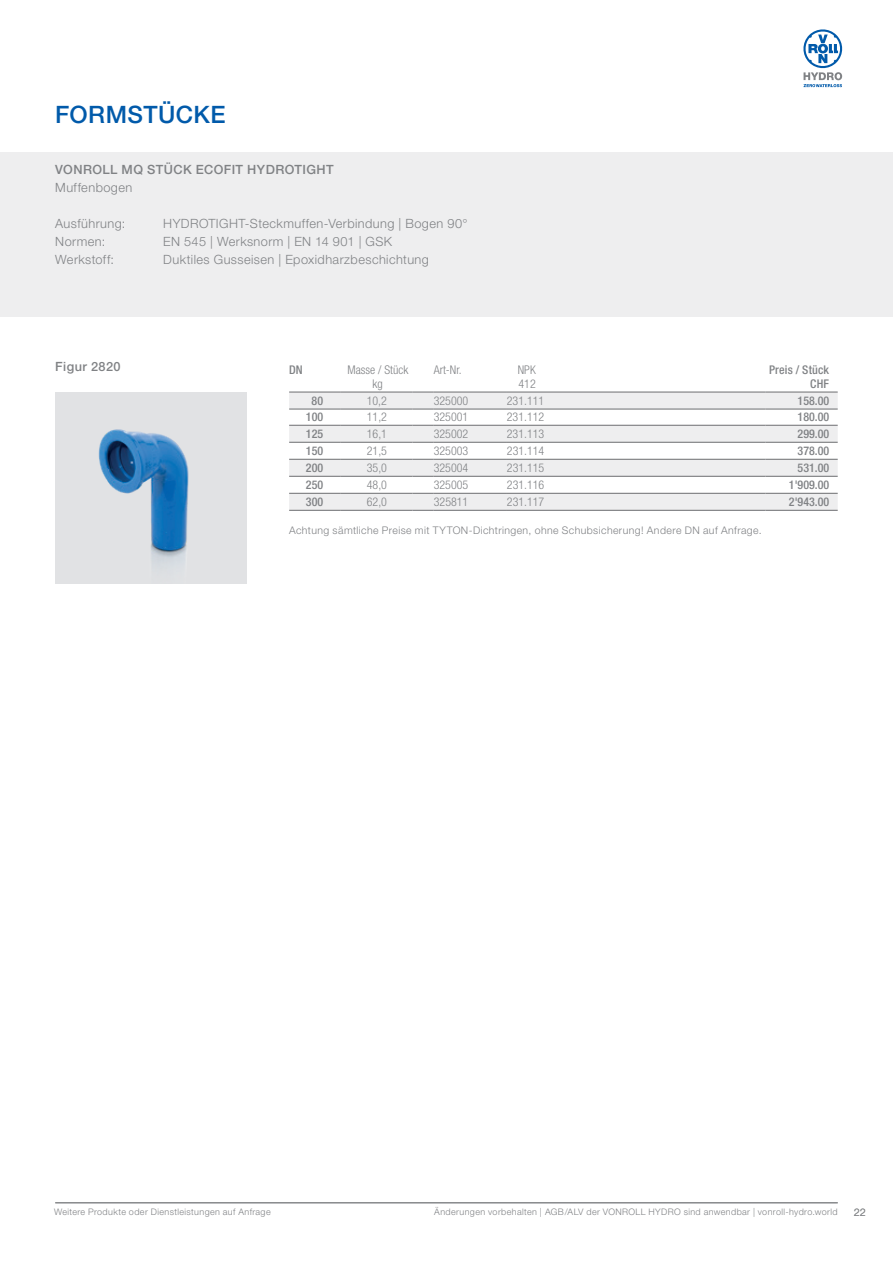
<style>
.page{position:relative;width:893px;height:1263px;background:#fff}
.page>*{position:absolute;margin:0;border:0;box-sizing:border-box;transform-origin:0 0}
.t1{font:500 24px "Helvetica Neue LT Pro";letter-spacing:.02em;color:#015aaa}
.t2{font:300 12.75px "Helvetica Neue LT Pro";letter-spacing:.035em;color:#808285}
.t3{font:500 12.75px "Helvetica Neue LT Pro";letter-spacing:.035em;color:#808285}
.t4{font:300 condensed 12px/14.4px "Helvetica Neue LT Pro";color:#808285;text-align:center}
.t5{font:500 condensed 12px/16.8px "Helvetica Neue LT Pro";color:#808285;text-align:right}
.t6{font:300 10.5px "Helvetica Neue LT Pro";letter-spacing:.04em;color:#808285}
.t7{font:300 9px "Helvetica Neue LT Pro";letter-spacing:.045em;color:#808285}
</style>
<div class="page">
<hr style="left:55px;top:1202px;width:783px;height:1px;background:#808285">
<div style="left:0;top:152px;width:893px;height:164px;background:#eeeeef"></div>
<svg style="left:803px;top:29px;width:40px;height:58px"></svg>
<img style="left:55px;top:392px;width:192px;height:191px">
<svg style="left:289px;top:393px;width:549px;height:117px;fill:#eeeeef"></svg>
<hr style="left:289px;top:392px;width:51px;height:1px;background:#6c6d70">
<hr style="left:340px;top:392px;width:72px;height:1px;background:#6c6d70">
<svg style="left:412px;top:392px;width:22px;height:1px"></svg>
<hr style="left:434px;top:392px;width:72px;height:1px;background:#6c6d70">
<hr style="left:506px;top:392px;width:259px;height:1px;background:#6c6d70">
<hr style="left:765px;top:392px;width:73px;height:1px;background:#6c6d70">
<hr style="left:289px;top:409px;width:51px;height:1px;background:#6c6d70">
<hr style="left:340px;top:409px;width:72px;height:1px;background:#6c6d70">
<svg style="left:412px;top:409px;width:22px;height:1px"></svg>
<hr style="left:434px;top:409px;width:72px;height:1px;background:#6c6d70">
<hr style="left:506px;top:409px;width:259px;height:1px;background:#6c6d70">
<hr style="left:765px;top:409px;width:73px;height:1px;background:#6c6d70">
<hr style="left:289px;top:425px;width:51px;height:1px;background:#6c6d70">
<hr style="left:340px;top:425px;width:72px;height:1px;background:#6c6d70">
<svg style="left:412px;top:425px;width:22px;height:1px"></svg>
<hr style="left:434px;top:425px;width:72px;height:1px;background:#6c6d70">
<hr style="left:506px;top:425px;width:259px;height:1px;background:#6c6d70">
<hr style="left:765px;top:425px;width:73px;height:1px;background:#6c6d70">
<hr style="left:289px;top:442px;width:51px;height:1px;background:#6c6d70">
<hr style="left:340px;top:442px;width:72px;height:1px;background:#6c6d70">
<svg style="left:412px;top:442px;width:22px;height:1px"></svg>
<hr style="left:434px;top:442px;width:72px;height:1px;background:#6c6d70">
<hr style="left:506px;top:442px;width:259px;height:1px;background:#6c6d70">
<hr style="left:765px;top:442px;width:73px;height:1px;background:#6c6d70">
<hr style="left:289px;top:459px;width:51px;height:1px;background:#6c6d70">
<hr style="left:340px;top:459px;width:72px;height:1px;background:#6c6d70">
<svg style="left:412px;top:459px;width:22px;height:1px"></svg>
<hr style="left:434px;top:459px;width:72px;height:1px;background:#6c6d70">
<hr style="left:506px;top:459px;width:259px;height:1px;background:#6c6d70">
<hr style="left:765px;top:459px;width:73px;height:1px;background:#6c6d70">
<hr style="left:289px;top:476px;width:51px;height:1px;background:#6c6d70">
<hr style="left:340px;top:476px;width:72px;height:1px;background:#6c6d70">
<svg style="left:412px;top:476px;width:22px;height:1px"></svg>
<hr style="left:434px;top:476px;width:72px;height:1px;background:#6c6d70">
<hr style="left:506px;top:476px;width:259px;height:1px;background:#6c6d70">
<hr style="left:765px;top:476px;width:73px;height:1px;background:#6c6d70">
<hr style="left:289px;top:493px;width:51px;height:1px;background:#6c6d70">
<hr style="left:340px;top:493px;width:72px;height:1px;background:#6c6d70">
<svg style="left:412px;top:493px;width:22px;height:1px"></svg>
<hr style="left:434px;top:493px;width:72px;height:1px;background:#6c6d70">
<hr style="left:506px;top:493px;width:259px;height:1px;background:#6c6d70">
<hr style="left:765px;top:493px;width:73px;height:1px;background:#6c6d70">
<hr style="left:289px;top:510px;width:51px;height:1px;background:#6c6d70">
<hr style="left:340px;top:510px;width:72px;height:1px;background:#6c6d70">
<svg style="left:412px;top:510px;width:22px;height:1px"></svg>
<hr style="left:434px;top:510px;width:72px;height:1px;background:#6c6d70">
<hr style="left:506px;top:510px;width:259px;height:1px;background:#6c6d70">
<hr style="left:765px;top:510px;width:73px;height:1px;background:#6c6d70">
<h1 class="t1" style="left:55px;top:100px;width:172px">FORMSTÜCKE</h1>
<p class="t3" style="left:55px;top:161px;width:280px">VONROLL MQ STÜCK ECOFIT HYDROTIGHT</p>
<p class="t2" style="left:55px;top:179px;width:79px">Muffenbogen</p>
<p class="t2" style="left:55px;top:215px;width:72px">Ausführung:</p>
<p class="t2" style="left:163px;top:215px;width:306px">HYDROTIGHT-Steckmuffen-Verbindung | Bogen 90°</p>
<p class="t2" style="left:55px;top:233px;width:51px">Normen:</p>
<p class="t2" style="left:163px;top:233px;width:230px">EN 545 | Werksnorm | EN 14 901 | GSK</p>
<p class="t2" style="left:55px;top:251px;width:60px">Werkstoff:</p>
<p class="t2" style="left:163px;top:251px;width:267px">Duktiles Gusseisen | Epoxidharzbeschichtung</p>
<p class="t3" style="left:55px;top:358px;width:67px">Figur 2820</p>
<p class="t5" style="left:289px;top:361px;width:15px">DN</p>
<p class="t4" style="left:348px;top:362px;width:62px">Masse / Stück kg</p>
<p class="t4" style="left:434px;top:362px;width:29px">Art-Nr.</p>
<p class="t4" style="left:518px;top:362px;width:19px;text-align:left">NPK<br>412</p>
<p class="t5" style="left:769px;top:362px;width:62px;line-height:14.4px">Preis / Stück<br>CHF</p>
<p class="t5" style="left:312px;top:392px;width:13px">80</p>
<p class="t4" style="left:367px;top:393px;width:22px">10,2</p>
<p class="t4" style="left:434px;top:393px;width:36px">325000</p>
<p class="t4" style="left:507px;top:393px;width:39px">231.111</p>
<p class="t5" style="left:306px;top:409px;width:19px">100</p>
<p class="t4" style="left:367px;top:410px;width:22px">11,2</p>
<p class="t4" style="left:434px;top:410px;width:36px">325001</p>
<p class="t4" style="left:507px;top:410px;width:39px">231.112</p>
<p class="t5" style="left:306px;top:425px;width:19px">125</p>
<p class="t4" style="left:367px;top:426px;width:22px">16,1</p>
<p class="t4" style="left:434px;top:426px;width:36px">325002</p>
<p class="t4" style="left:507px;top:426px;width:39px">231.113</p>
<p class="t5" style="left:306px;top:442px;width:19px">150</p>
<p class="t4" style="left:367px;top:443px;width:22px">21,5</p>
<p class="t4" style="left:434px;top:443px;width:36px">325003</p>
<p class="t4" style="left:507px;top:443px;width:39px">231.114</p>
<p class="t5" style="left:306px;top:459px;width:19px">200</p>
<p class="t4" style="left:367px;top:460px;width:22px">35,0</p>
<p class="t4" style="left:434px;top:460px;width:36px">325004</p>
<p class="t4" style="left:507px;top:460px;width:39px">231.115</p>
<p class="t5" style="left:306px;top:476px;width:19px">250</p>
<p class="t4" style="left:367px;top:477px;width:22px">48,0</p>
<p class="t4" style="left:434px;top:477px;width:36px">325005</p>
<p class="t4" style="left:507px;top:477px;width:39px">231.116</p>
<p class="t5" style="left:306px;top:493px;width:19px">300</p>
<p class="t4" style="left:367px;top:494px;width:22px">62,0</p>
<p class="t4" style="left:434px;top:494px;width:36px">325811</p>
<p class="t4" style="left:507px;top:494px;width:39px">231.117</p>
<p class="t5" style="left:789px;top:392px;width:42px">158.00<br>180.00<br>299.00<br>378.00<br>531.00<br>1'909.00<br>2'943.00</p>
<p class="t6" style="left:289px;top:524px;width:474px">Achtung sämtliche Preise mit TYTON-Dichtringen, ohne Schubsicherung! Andere DN auf Anfrage.</p>
<p class="t7" style="left:54px;top:1207px;width:218px">Weitere Produkte oder Dienstleistungen auf Anfrage</p>
<p class="t7" style="left:434px;top:1206px;width:405px">Änderungen vorbehalten | AGB/ALV der VONROLL HYDRO sind anwendbar | vonroll-hydro.world</p>
<p class="t6" style="left:854px;top:1206px;width:13px">22</p>
</div>
